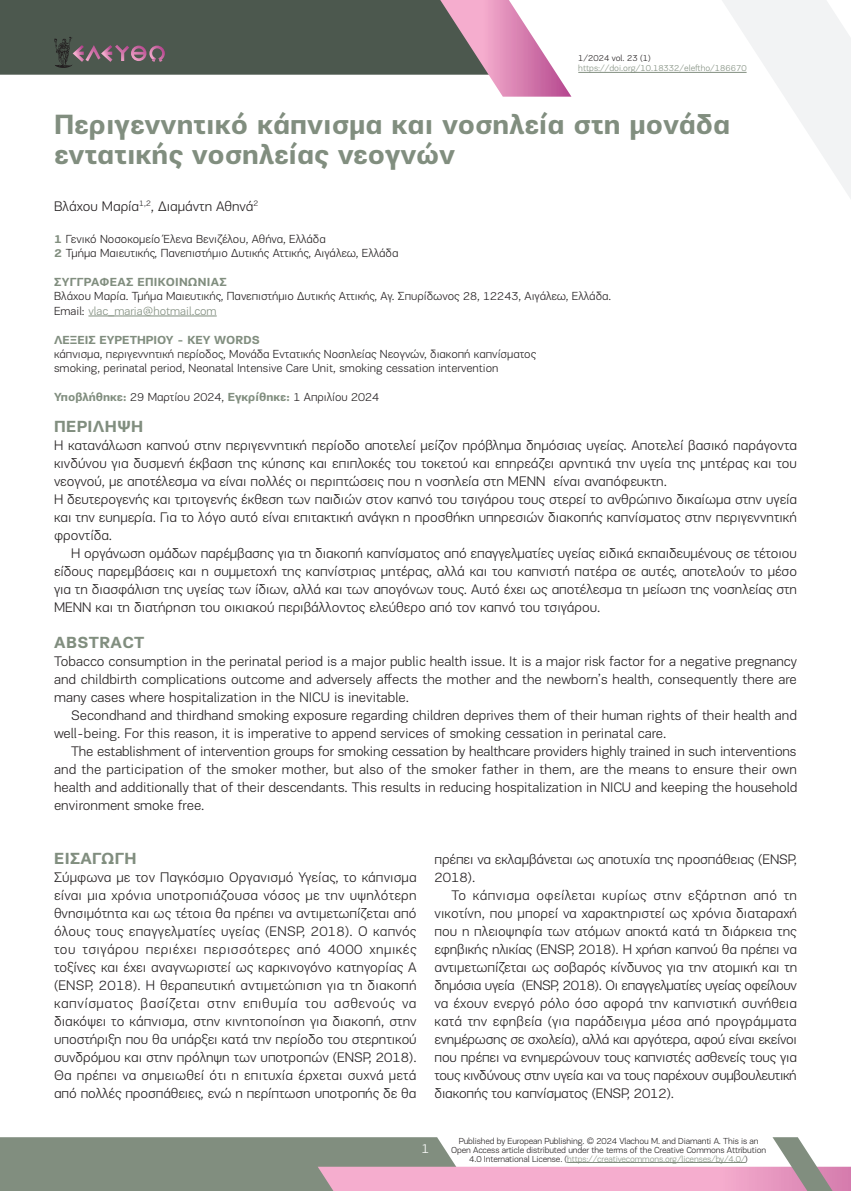
<style>
.page{position:relative;width:851px;height:1191px;background:#fff}
.page>*{position:absolute;margin:0;border:0;box-sizing:border-box;transform-origin:0 0}
.t1{font:700 28.5px/30px "PF Encore Sans Pro";color:#818e7f}
.t2{font:700 16.5px "PF Encore Sans Pro";letter-spacing:.02em;color:#818e7f}
.t3{font:300 14.25px/18px "PF Encore Sans Pro";color:#231f20;text-align:justify}
.t4{font:300 13.5px "PF Encore Sans Pro";color:#fff}
.t5{font:300 12px/14.4px "PF Encore Sans Pro";color:#231f20}
.t6{font:700 12px "PF Encore Sans Pro";color:#818e7f}
.t7{font:700 12px "PF Encore Sans Pro";letter-spacing:.02em;color:#818e7f}
.t8{font:300 9px/9px "PF Encore Sans Pro";letter-spacing:-.015em;color:#231f20;text-align:center}
.t9{font:300 9px "PF Encore Sans Pro";color:#818e7f}
.s1{font-weight:700;color:#818e7f}
.s2{color:#818e7f}
</style>
<div class="page">
<svg style="left:721px;top:0;width:129px;height:197px"></svg>
<div style="left:0;top:0;width:440px;height:75px;background:#4c584e"></div>
<svg style="left:440px;top:0;width:131px;height:97px"></svg>
<svg style="left:0;top:1137px;width:850px;height:54px"></svg>
<hr style="left:578px;top:72px;width:168px;height:1px;background:#818e7f">
<svg style="left:54px;top:37px;width:111px;height:31px;background:#5f5a5a"></svg>
<hr style="left:88px;top:316px;width:129px;height:1px;background:#818e7f">
<hr style="left:567px;top:1162px;width:178px;height:1px;background:#818e7f">
<p class="t8" style="left:578px;top:53px;width:74px">1/2024 vol. 23 (1)</p>
<p class="t9" style="left:578px;top:63px;width:170px">https://doi.org/10.18332/eleftho/186670</p>
<h1 class="t1" style="left:54px;top:110px;width:677px">Περιγεννητικό κάπνισμα και νοσηλεία στη μονάδα εντατικής νοσηλείας νεογνών</h1>
<p class="t3" style="left:54px;top:197px;width:206px">Βλάχου Μαρία<sup>1,2</sup>, Διαμάντη Αθηνά<sup>2</sup></p>
<p class="t5" style="left:54px;top:231px;width:346px"><span class="s1">1</span> Γενικό Νοσοκομείο Έλενα Βενιζέλου, Αθήνα, Ελλάδα<br><span class="s1">2</span> Τμήμα Μαιευτικής, Πανεπιστήμιο Δυτικής Αττικής, Αιγάλεω, Ελλάδα</p>
<p class="t7" style="left:54px;top:274px;width:174px">ΣΥΓΓΡΑΦΕΑΣ ΕΠΙΚΟΙΝΩΝΙΑΣ</p>
<p class="t5" style="left:54px;top:289px;width:558px">Βλάχου Μαρία. Τμήμα Μαιευτικής, Πανεπιστήμιο Δυτικής Αττικής, Αγ. Σπυρίδωνος 28, 12243, Αιγάλεω, Ελλάδα.<br>Email: <span class="s2">vlac_maria@hotmail.com</span></p>
<p class="t6" style="left:54px;top:332px;width:207px">ΛΕΞΕΙΣ ΕΥΡΕΤΗΡΙΟΥ - KEY WORDS</p>
<p class="t5" style="left:54px;top:347px;width:483px">κάπνισμα, περιγεννητική περίοδος, Μονάδα Εντατικής Νοσηλείας Νεογνών, διακοπή καπνίσματος smoking, perinatal period, Neonatal Intensive Care Unit, smoking cessation intervention</p>
<p class="t5" style="left:54px;top:390px;width:327px"><span class="s1">Υποβλήθηκε:</span> 29 Μαρτίου 2024, <span class="s1">Εγκρίθηκε:</span> 1 Απριλίου 2024</p>
<p class="t2" style="left:54px;top:416px;width:88px">ΠΕΡΊΛΗΨΗ</p>
<p class="t3" style="left:54px;top:436px;width:744px;text-align:left">Η κατανάλωση καπνού στην περιγεννητική περίοδο αποτελεί μείζον πρόβλημα δημόσιας υγείας. Αποτελεί βασικό παράγοντα κινδύνου για δυσμενή έκβαση της κύησης και επιπλοκές του τοκετού και επηρεάζει αρνητικά την υγεία της μητέρας και του νεογνού, με αποτέλεσμα να είναι πολλές οι περιπτώσεις που η νοσηλεία στη ΜΕΝΝ είναι αναπόφευκτη.<br>Η δευτερογενής και τριτογενής έκθεση των παιδιών στον καπνό του τσιγάρου τους στερεί το ανθρώπινο δικαίωμα στην υγεία και την ευημερία. Για το λόγο αυτό είναι επιτακτική ανάγκη η προσθήκη υπηρεσιών διακοπής καπνίσματος στην περιγεννητική φροντίδα.</p>
<p class="t3" style="left:54px;top:544px;width:744px;text-indent:17px">Η οργάνωση ομάδων παρέμβασης για τη διακοπή καπνίσματος από επαγγελματίες υγείας ειδικά εκπαιδευμένους σε τέτοιου είδους παρεμβάσεις και η συμμετοχή της καπνίστριας μητέρας, αλλά και του καπνιστή πατέρα σε αυτές, αποτελούν το μέσο για τη διασφάλιση της υγείας των ίδιων, αλλά και των απογόνων τους. Αυτό έχει ως αποτέλεσμα τη μείωση της νοσηλείας στη ΜΕΝΝ και τη διατήρηση του οικιακού περιβάλλοντος ελεύθερο από τον καπνό του τσιγάρου.</p>
<p class="t2" style="left:54px;top:632px;width:92px">ABSTRACT</p>
<p class="t3" style="left:54px;top:652px;width:744px">Tobacco consumption in the perinatal period is a major public health issue. It is a major risk factor for a negative pregnancy and childbirth complications outcome and adversely affects the mother and the newborn’s health, consequently there are many cases where hospitalization in the NICU is inevitable.</p>
<p class="t3" style="left:54px;top:706px;width:744px;text-indent:17px">Secondhand and thirdhand smoking exposure regarding children deprives them of their human rights of their health and well-being. For this reason, it is imperative to append services of smoking cessation in perinatal care.</p>
<p class="t3" style="left:54px;top:742px;width:744px;text-indent:17px">The establishment of intervention groups for smoking cessation by healthcare providers highly trained in such interventions and the participation of the smoker mother, but also of the smoker father in them, are the means to ensure their own health and additionally that of their descendants. This results in reducing hospitalization in NICU and keeping the household environment smoke free.</p>
<p class="t2" style="left:54px;top:848px;width:84px">ΕΙΣΑΓΩΓΉ</p>
<p class="t3" style="left:54px;top:868px;width:364px">Σύμφωνα με τον Παγκόσμιο Οργανισμό Υγείας, το κάπνισμα είναι μια χρόνια υποτροπιάζουσα νόσος με την υψηλότερη θνησιμότητα και ως τέτοια θα πρέπει να αντιμετωπίζεται από όλους τους επαγγελματίες υγείας (ENSP, 2018). Ο καπνός του τσιγάρου περιέχει περισσότερες από 4000 χημικές τοξίνες και έχει αναγνωριστεί ως καρκινογόνο κατηγορίας Α (ENSP, 2018). Η θεραπευτική αντιμετώπιση για τη διακοπή καπνίσματος βασίζεται στην επιθυμία του ασθενούς να διακόψει το κάπνισμα, στην κινητοποίηση για διακοπή, στην υποστήριξη που θα υπάρξει κατά την περίοδο του στερητικού συνδρόμου και στην πρόληψη των υποτροπών (ENSP, 2018).<br>Θα πρέπει να σημειωθεί ότι η επιτυχία έρχεται συχνά μετά από πολλές προσπάθειες, ενώ η περίπτωση υποτροπής δε θα</p>
<p class="t3" style="left:434px;top:850px;width:364px">πρέπει να εκλαμβάνεται ως αποτυχία της προσπάθειας (ENSP,<br>2018).</p>
<p class="t3" style="left:434px;top:886px;width:364px;text-indent:17px">Το κάπνισμα οφείλεται κυρίως στην εξάρτηση από τη νικοτίνη, που μπορεί να χαρακτηριστεί ως χρόνια διαταραχή που η πλειοψηφία των ατόμων αποκτά κατά τη διάρκεια της εφηβικής ηλικίας (ENSP, 2018). Η χρήση καπνού θα πρέπει να αντιμετωπίζεται ως σοβαρός κίνδυνος για την ατομική και τη δημόσια υγεία (ENSP, 2018). Οι επαγγελματίες υγείας οφείλουν να έχουν ενεργό ρόλο όσο αφορά την καπνιστική συνήθεια κατά την εφηβεία (για παράδειγμα μέσα από προγράμματα ενημέρωσης σε σχολεία), αλλά και αργότερα, αφού είναι εκείνοι που πρέπει να ενημερώνουν τους καπνιστές ασθενείς τους για τους κινδύνους στην υγεία και να τους παρέχουν συμβουλευτική διακοπής του καπνίσματος (ENSP, 2012).</p>
<p class="t4" style="left:421px;top:1141px;width:9px">1</p>
<p class="t8" style="left:451px;top:1136px;width:316px">Published by European Publishing. © 2024 Vlachou M. and Diamanti A. This is an<br>Open Access article distributed under the terms of the Creative Commons Attribution<br>4.0 International License. (<span class="s2">https://creativecommons.org/licenses/by/4.0/</span>)</p>
</div>
